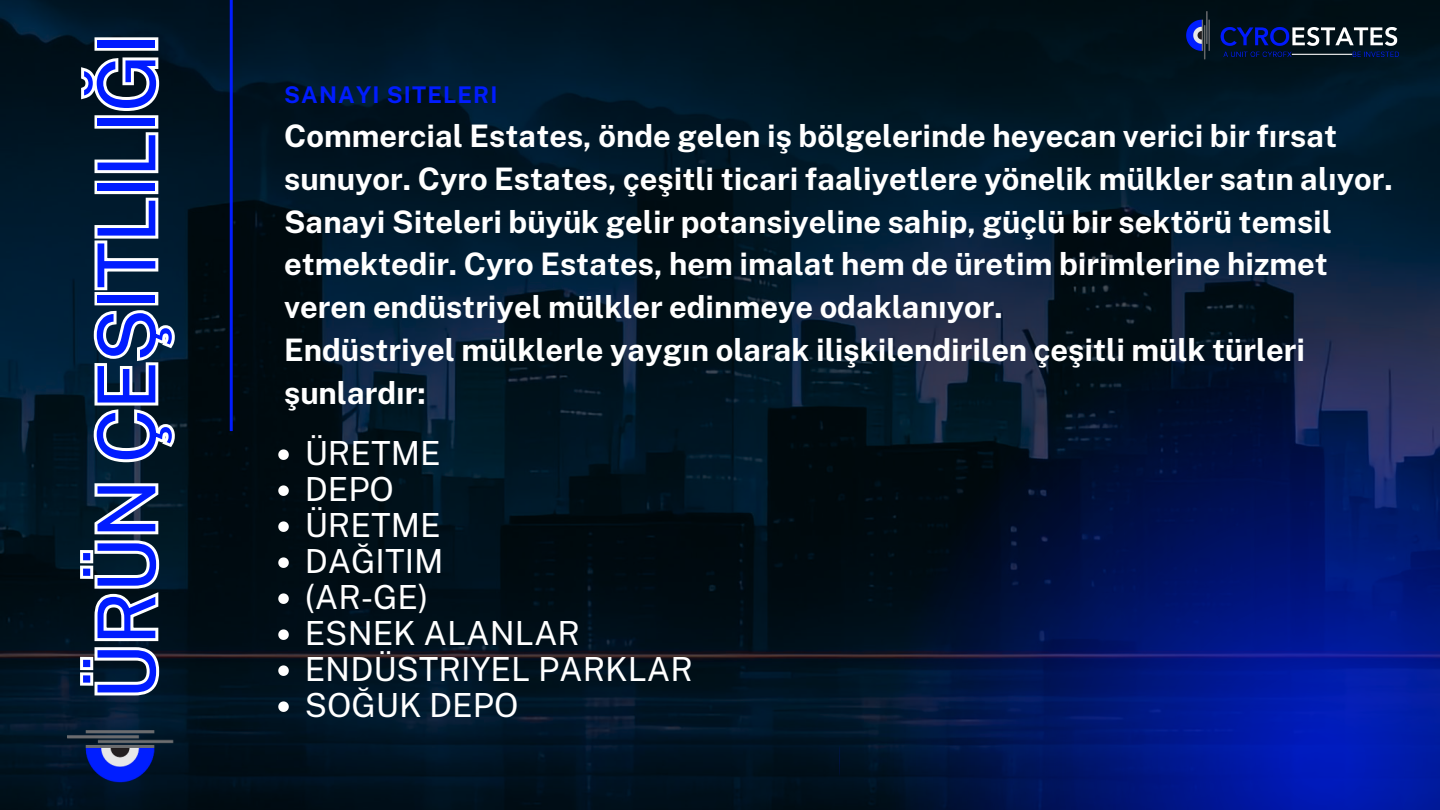
<style>
.page{position:relative;width:1440px;height:810px;background:#fff}
.page>*{position:absolute;margin:0;border:0;box-sizing:border-box;transform-origin:0 0}
.t1{font:80px "Public Sans";letter-spacing:-.02em;color:#011cff}
.t2{font:33.2px "Public Sans";color:#fff}
.t3{font:700 31px/42.8px "Public Sans";color:#fff}
.t4{font:700 23px "Public Sans";letter-spacing:.05em;color:#011cff}
</style>
<div class="page">
<img style="left:0;top:0;width:1440px;height:810px">
<svg style="left:840px;top:279px;width:600px;height:531px;background:#051750"></svg>
<hr style="left:230px;top:0;width:3px;height:431px;background:#011cff">
<svg style="left:278px;top:449px;width:11px;height:11px"></svg>
<svg style="left:278px;top:485px;width:11px;height:11px"></svg>
<svg style="left:278px;top:521px;width:11px;height:11px"></svg>
<svg style="left:278px;top:557px;width:11px;height:11px"></svg>
<svg style="left:278px;top:593px;width:11px;height:11px"></svg>
<svg style="left:278px;top:629px;width:11px;height:11px"></svg>
<svg style="left:278px;top:665px;width:11px;height:11px"></svg>
<svg style="left:278px;top:701px;width:11px;height:11px"></svg>
<img style="left:42px;top:719px;width:159px;height:91px">
<img style="left:1152px;top:0;width:271px;height:72px">
<svg style="left:77px;top:34px;width:102px;height:664px"></svg>
<p class="t1" style="left:79px;top:700px;width:669px;rotate:-90deg">ÜRÜN ÇEŞITLILIĞI</p>
<p class="t4" style="left:284px;top:81px;width:215px">SANAYI SITELERI</p>
<p class="t3" style="left:284px;top:115px;width:1110px">Commercial Estates, önde gelen iş bölgelerinde heyecan verici bir fırsat sunuyor. Cyro Estates, çeşitli ticari faaliyetlere yönelik mülkler satın alıyor.<br>Sanayi Siteleri büyük gelir potansiyeline sahip, güçlü bir sektörü temsil etmektedir. Cyro Estates, hem imalat hem de üretim birimlerine hizmet veren endüstriyel mülkler edinmeye odaklanıyor.</p>
<p class="t3" style="left:284px;top:328px;width:1022px">Endüstriyel mülklerle yaygın olarak ilişkilendirilen çeşitli mülk türleri şunlardır:</p>
<p class="t2" style="left:305px;top:434px;width:137px">ÜRETME</p>
<p class="t2" style="left:305px;top:470px;width:91px">DEPO</p>
<p class="t2" style="left:305px;top:506px;width:137px">ÜRETME</p>
<p class="t2" style="left:305px;top:542px;width:140px">DAĞITIM</p>
<p class="t2" style="left:305px;top:578px;width:125px">(AR-GE)</p>
<p class="t2" style="left:305px;top:614px;width:277px">ESNEK ALANLAR</p>
<p class="t2" style="left:305px;top:650px;width:390px">ENDÜSTRIYEL PARKLAR</p>
<p class="t2" style="left:305px;top:686px;width:215px">SOĞUK DEPO</p>
</div>
